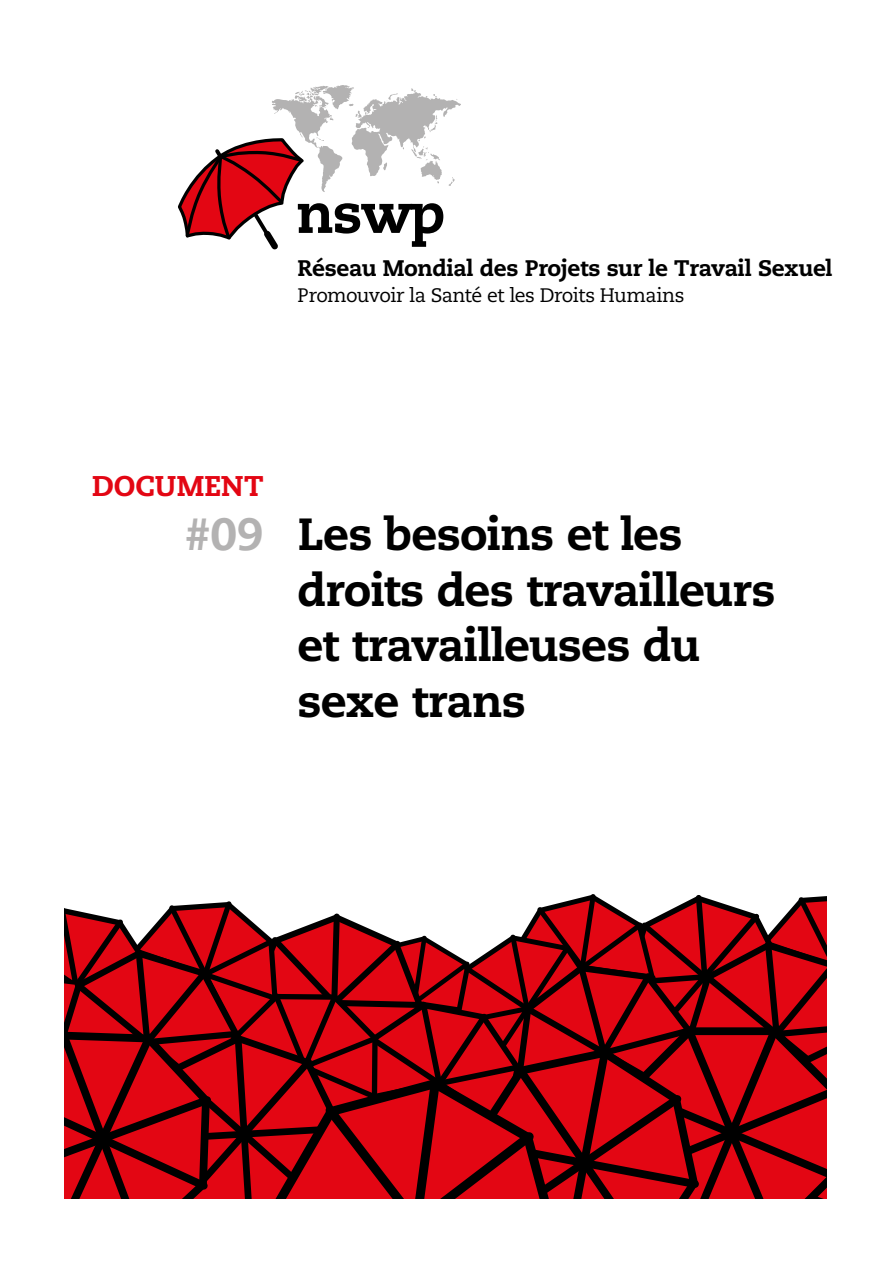
<style>
.page{position:relative;width:893px;height:1263px;background:#fff}
.page>*{position:absolute;margin:0;border:0;box-sizing:border-box;transform-origin:0 0}
.t1{font:800 45px/55.5px "Caecilia LT";letter-spacing:-.02em;color:#000}
.t2{font:800 45px "Caecilia LT";color:#b3b2b2}
.t3{font:800 28.5px "Caecilia LT";color:#e30613}
.t4{font:800 22.5px "Caecilia LT";letter-spacing:-.015em;color:#000}
.t5{font:19.5px "Caecilia LT";letter-spacing:-.025em;color:#000}
</style>
<div class="page">
<svg style="left:64px;top:894px;width:763px;height:305px;background:#a91921"></svg>
<svg style="left:178px;top:85px;width:283px;height:165px"></svg>
<p class="t4" style="left:298px;top:254px;width:536px">Réseau Mondial des Projets sur le Travail Sexuel</p>
<p class="t5" style="left:298px;top:284px;width:388px">Promouvoir la Santé et les Droits Humains</p>
<p class="t3" style="left:92px;top:469px;width:173px">DOCUMENT</p>
<p class="t2" style="left:184px;top:507px;width:81px">#09</p>
<p class="t1" style="left:298px;top:507px;width:479px">Les besoins et les droits des travailleurs et travailleuses du sexe trans</p>
</div>
